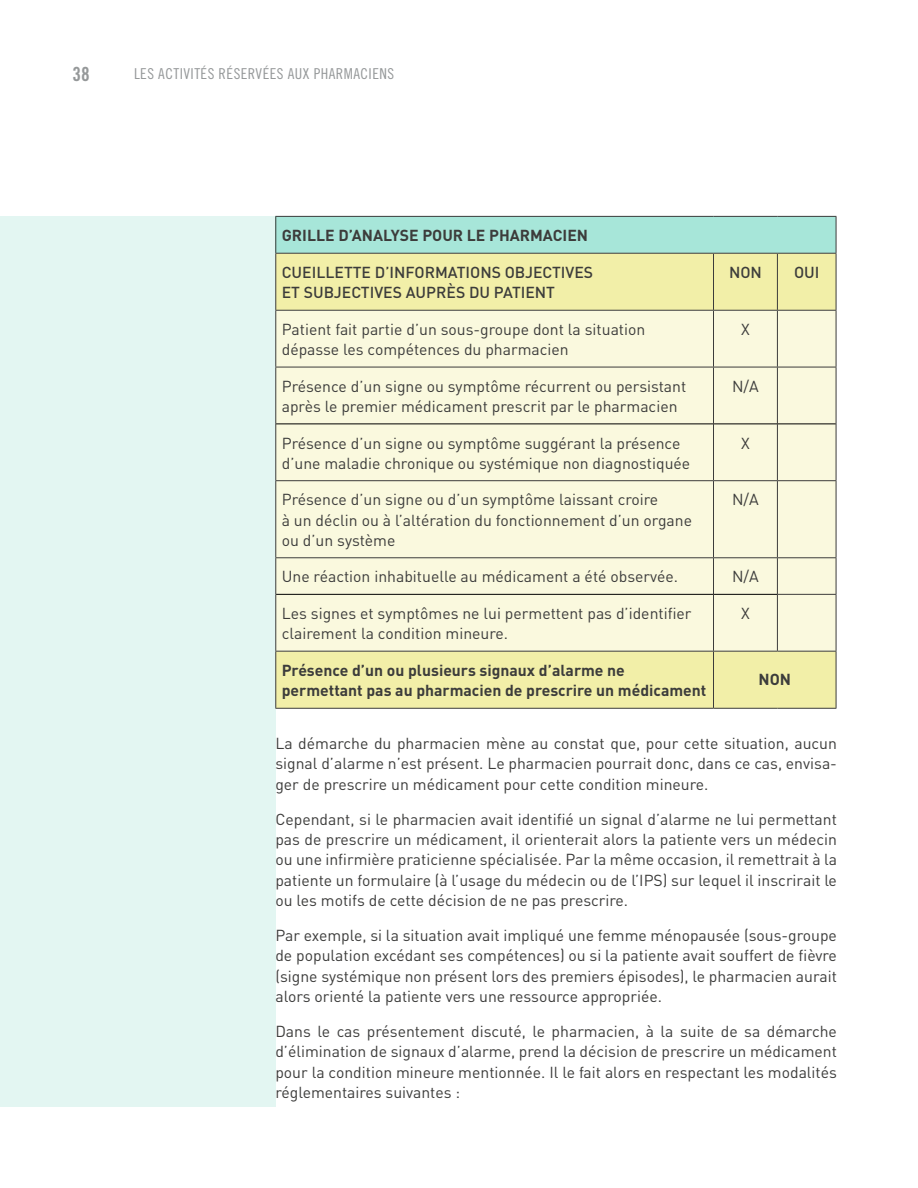
<style>
.page{position:relative;width:918px;height:1188px;background:#fff}
.page>*{position:absolute;margin:0;border:0;box-sizing:border-box;transform-origin:0 0}
.t1{font:19.5px "Trade Gothic Bold Cond Twenty";color:#959899}
.Texte_gris{font:15.75px/20.2px "DIN";color:#3c3c3b;text-align:justify}
.TITRE_DE_NIV_2{font:15.75px/20.2px "DIN";color:#3c3c3b}
.TITRE_DE_NIV_2-2{font:700 15.75px/20.2px "DIN";color:#3c3c3b}
.TITRE_DE_NIV_2-3{font:500 15.75px/20.2px "DIN";color:#3c3c3b}
.t2{font:15px "Trade Gothic Cond Eighteen";letter-spacing:.03em;color:#959899}
</style>
<div class="page">
<div style="left:0;top:216px;width:275px;height:891px;background:#e3f6f2"></div>
<div style="left:276px;top:216px;width:560px;height:37px;background:#a7e6d9"></div>
<div style="left:276px;top:254px;width:560px;height:454px;background:#f2efa8"></div>
<div style="left:276px;top:311px;width:560px;height:340px;background:#faf9de"></div>
<hr style="left:275px;top:216px;width:439px;height:1px;background:#3c3c3b">
<hr style="left:275px;top:217px;width:1px;height:36px;background:#3c3c3b">
<hr style="left:714px;top:216px;width:63px;height:1px;background:#3c3c3b">
<hr style="left:777px;top:216px;width:59px;height:1px;background:#3c3c3b">
<hr style="left:836px;top:217px;width:1px;height:36px;background:#3c3c3b">
<hr style="left:275px;top:652px;width:1px;height:56px;background:#3c3c3b">
<hr style="left:275px;top:708px;width:439px;height:1px;background:#3c3c3b">
<hr style="left:713px;top:254px;width:1px;height:56px;background:#3c3c3b">
<hr style="left:713px;top:311px;width:1px;height:56px;background:#3c3c3b">
<hr style="left:777px;top:311px;width:1px;height:56px;background:#3c3c3b">
<hr style="left:713px;top:367px;width:1px;height:57px;background:#3c3c3b">
<hr style="left:777px;top:367px;width:1px;height:57px;background:#3c3c3b">
<hr style="left:713px;top:424px;width:1px;height:56px;background:#3c3c3b">
<hr style="left:777px;top:424px;width:1px;height:56px;background:#3c3c3b">
<hr style="left:713px;top:481px;width:1px;height:76px;background:#3c3c3b">
<hr style="left:777px;top:481px;width:1px;height:76px;background:#3c3c3b">
<hr style="left:713px;top:558px;width:1px;height:36px;background:#3c3c3b">
<hr style="left:777px;top:558px;width:1px;height:36px;background:#3c3c3b">
<hr style="left:275px;top:594px;width:1px;height:57px;background:#3c3c3b">
<hr style="left:713px;top:595px;width:1px;height:56px;background:#3c3c3b">
<hr style="left:275px;top:651px;width:439px;height:1px;background:#3c3c3b">
<hr style="left:777px;top:253px;width:59px;height:1px;background:#3c3c3b">
<hr style="left:836px;top:254px;width:1px;height:56px;background:#3c3c3b">
<hr style="left:275px;top:253px;width:439px;height:1px;background:#3c3c3b">
<hr style="left:275px;top:254px;width:1px;height:56px;background:#3c3c3b">
<hr style="left:714px;top:253px;width:63px;height:1px;background:#3c3c3b">
<hr style="left:777px;top:254px;width:1px;height:56px;background:#3c3c3b">
<hr style="left:275px;top:310px;width:439px;height:1px;background:#3c3c3b">
<hr style="left:275px;top:311px;width:1px;height:56px;background:#3c3c3b">
<hr style="left:714px;top:310px;width:63px;height:1px;background:#3c3c3b">
<hr style="left:777px;top:310px;width:59px;height:1px;background:#3c3c3b">
<hr style="left:836px;top:311px;width:1px;height:56px;background:#3c3c3b">
<hr style="left:275px;top:424px;width:1px;height:56px;background:#3c3c3b">
<hr style="left:836px;top:424px;width:1px;height:56px;background:#3c3c3b">
<hr style="left:275px;top:367px;width:439px;height:1px;background:#3c3c3b">
<hr style="left:275px;top:367px;width:1px;height:57px;background:#3c3c3b">
<hr style="left:714px;top:367px;width:63px;height:1px;background:#3c3c3b">
<hr style="left:777px;top:367px;width:59px;height:1px;background:#3c3c3b">
<hr style="left:836px;top:367px;width:1px;height:57px;background:#3c3c3b">
<hr style="left:276px;top:424px;width:438px;height:1px;background:#000">
<hr style="left:714px;top:424px;width:63px;height:1px;background:#000">
<hr style="left:777px;top:424px;width:59px;height:1px;background:#000">
<hr style="left:275px;top:480px;width:439px;height:1px;background:#3c3c3b">
<hr style="left:275px;top:481px;width:1px;height:76px;background:#3c3c3b">
<hr style="left:714px;top:480px;width:63px;height:1px;background:#3c3c3b">
<hr style="left:777px;top:480px;width:59px;height:1px;background:#3c3c3b">
<hr style="left:836px;top:481px;width:1px;height:76px;background:#3c3c3b">
<hr style="left:275px;top:557px;width:439px;height:1px;background:#3c3c3b">
<hr style="left:275px;top:558px;width:1px;height:36px;background:#3c3c3b">
<hr style="left:714px;top:557px;width:63px;height:1px;background:#3c3c3b">
<hr style="left:777px;top:557px;width:59px;height:1px;background:#3c3c3b">
<hr style="left:836px;top:558px;width:1px;height:36px;background:#3c3c3b">
<hr style="left:276px;top:594px;width:438px;height:1px;background:#000">
<hr style="left:714px;top:594px;width:63px;height:1px;background:#000">
<hr style="left:777px;top:594px;width:59px;height:1px;background:#3c3c3b">
<hr style="left:777px;top:595px;width:1px;height:56px;background:#3c3c3b">
<hr style="left:836px;top:595px;width:1px;height:56px;background:#3c3c3b">
<hr style="left:714px;top:651px;width:63px;height:1px;background:#3c3c3b">
<hr style="left:713px;top:652px;width:1px;height:56px;background:#3c3c3b">
<hr style="left:777px;top:651px;width:59px;height:1px;background:#3c3c3b">
<hr style="left:836px;top:652px;width:1px;height:56px;background:#3c3c3b">
<hr style="left:714px;top:708px;width:63px;height:1px;background:#3c3c3b">
<hr style="left:777px;top:708px;width:59px;height:1px;background:#3c3c3b">
<p class="t1" style="left:73px;top:62px;width:19px">38</p>
<p class="t2" style="left:134px;top:65px;width:262px">LES ACTIVITÉS RÉSERVÉES AUX PHARMACIENS</p>
<p class="TITRE_DE_NIV_2-2" style="left:282px;top:225px;width:308px">GRILLE D’ANALYSE POUR LE PHARMACIEN</p>
<p class="TITRE_DE_NIV_2-3" style="left:282px;top:262px;width:313px">CUEILLETTE D’INFORMATIONS OBJECTIVES<br>ET SUBJECTIVES AUPRÈS DU PATIENT</p>
<p class="TITRE_DE_NIV_2-3" style="left:729px;top:262px;width:34px">NON</p>
<p class="TITRE_DE_NIV_2-3" style="left:794px;top:262px;width:27px">OUI</p>
<p class="TITRE_DE_NIV_2" style="left:282px;top:319px;width:365px">Patient fait partie d’un sous-groupe dont la situation dépasse les compétences du pharmacien</p>
<p class="TITRE_DE_NIV_2" style="left:741px;top:319px;width:10px">X</p>
<p class="TITRE_DE_NIV_2" style="left:282px;top:376px;width:406px">Présence d’un signe ou symptôme récurrent ou persistant après le premier médicament prescrit par le pharmacien</p>
<p class="TITRE_DE_NIV_2" style="left:732px;top:376px;width:28px">N/A</p>
<p class="TITRE_DE_NIV_2" style="left:282px;top:432px;width:410px">Présence d’un signe ou symptôme suggérant la présence d’une maladie chronique ou systémique non diagnostiquée</p>
<p class="TITRE_DE_NIV_2" style="left:741px;top:432px;width:10px">X</p>
<p class="TITRE_DE_NIV_2" style="left:282px;top:489px;width:412px">Présence d’un signe ou d’un symptôme laissant croire<br>à un déclin ou à l’altération du fonctionnement d’un organe ou d’un système</p>
<p class="TITRE_DE_NIV_2" style="left:732px;top:489px;width:28px">N/A</p>
<p class="TITRE_DE_NIV_2" style="left:282px;top:566px;width:398px">Une réaction inhabituelle au médicament a été observée.</p>
<p class="TITRE_DE_NIV_2" style="left:732px;top:566px;width:28px">N/A</p>
<p class="TITRE_DE_NIV_2" style="left:282px;top:603px;width:411px">Les signes et symptômes ne lui permettent pas d’identifier clairement la condition mineure.</p>
<p class="TITRE_DE_NIV_2" style="left:741px;top:603px;width:10px">X</p>
<p class="TITRE_DE_NIV_2-2" style="left:282px;top:660px;width:426px">Présence d’un ou plusieurs signaux d’alarme ne permettant pas au pharmacien de prescrire un médicament</p>
<p class="TITRE_DE_NIV_2-2" style="left:759px;top:668px;width:34px">NON</p>
<p class="Texte_gris" style="left:275px;top:733px;width:563px">La démarche du pharmacien mène au constat que, pour cette situation, aucun signal d’alarme n’est présent. Le pharmacien pourrait donc, dans ce cas, envisa&shy;ger de prescrire un médicament pour cette condition mineure.</p>
<p class="Texte_gris" style="left:275px;top:809px;width:563px">Cependant, si le pharmacien avait identifié un signal d’alarme ne lui permettant pas de prescrire un médicament, il orienterait alors la patiente vers un médecin ou une infirmière praticienne spécialisée. Par la même occasion, il remettrait à la patiente un formulaire (à l’usage du médecin ou de l’IPS) sur lequel il inscrirait le ou les motifs de cette décision de ne pas prescrire.</p>
<p class="Texte_gris" style="left:275px;top:925px;width:563px">Par exemple, si la situation avait impliqué une femme ménopausée (sous-groupe de population excédant ses compétences) ou si la patiente avait souffert de fièvre (signe systémique non présent lors des premiers épisodes), le pharmacien aurait alors orienté la patiente vers une ressource appropriée.</p>
<p class="Texte_gris" style="left:275px;top:1021px;width:563px">Dans le cas présentement discuté, le pharmacien, à la suite de sa démarche d’élimination de signaux d’alarme, prend la décision de prescrire un médicament pour la condition mineure mentionnée. Il le fait alors en respectant les modalités réglementaires suivantes :</p>
</div>
